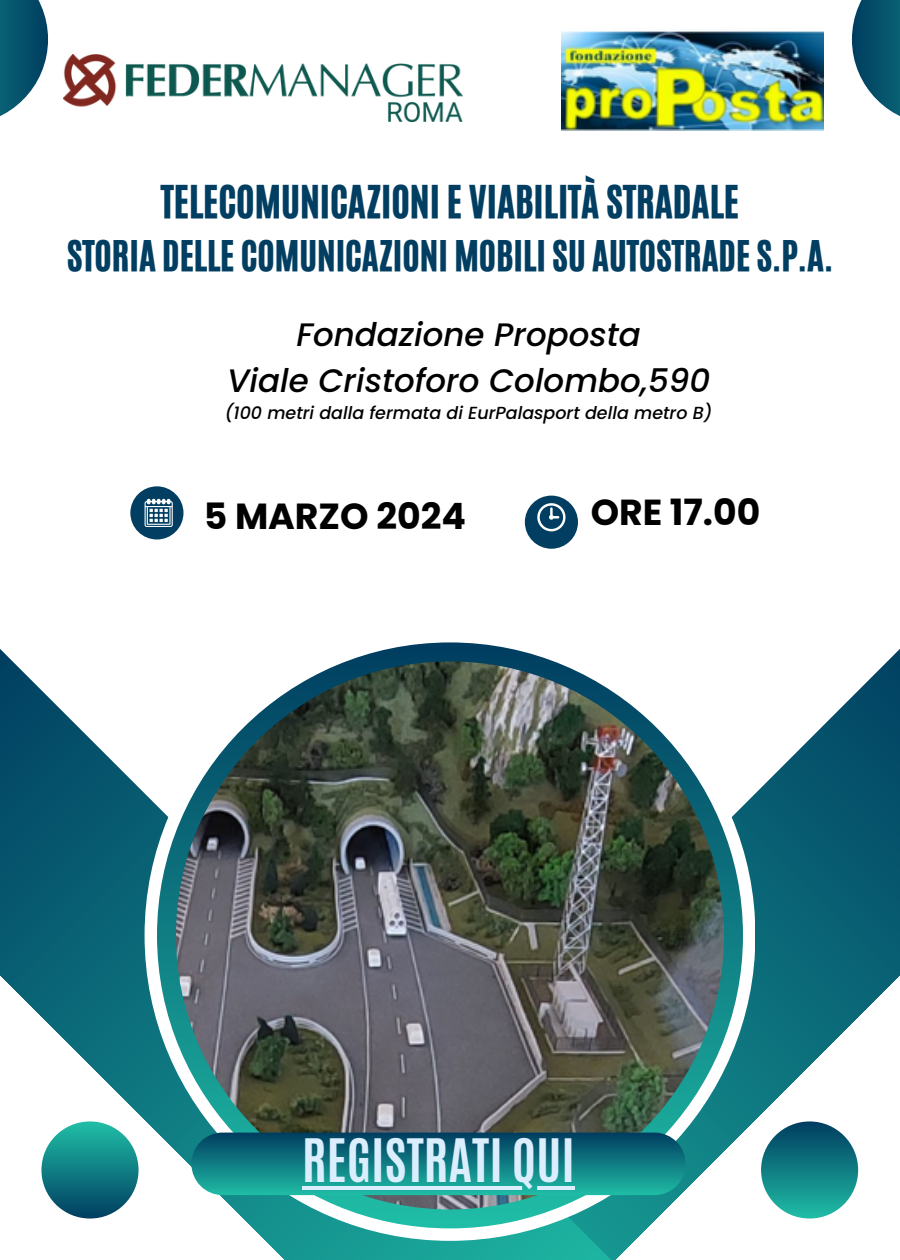
<style>
.page{position:relative;width:900px;height:1260px;background:#fff}
.page>*{position:absolute;margin:0;border:0;box-sizing:border-box;transform-origin:0 0}
.t1{font:700 50px "Antonio";color:#dbeefd}
.t2{font:38px "CA Generated";color:#013e61}
.t3{font:700 36.25px "Poppins";color:#000}
.t4{font:35.5px "CA Generated";color:#013e61}
.t5{font:italic 500 32.5px "Poppins";color:#000}
.t6{font:italic 500 17.5px "Poppins";color:#000}
</style>
<div class="page">
<svg style="left:653px;top:649px;width:247px;height:573px"></svg>
<svg style="left:0;top:649px;width:653px;height:611px"></svg>
<div style="left:145px;top:630px;width:610px;height:611px;background:#fff;border-radius:50%"></div>
<svg style="left:157px;top:642px;width:586px;height:586px"></svg>
<img style="left:176px;top:661px;width:548px;height:548px;border-radius:50%">
<div style="left:41px;top:1121px;width:98px;height:98px;background:linear-gradient(to bottom,#22bea7,#094666);border-radius:50%"></div>
<div style="left:761px;top:1121px;width:97px;height:98px;background:linear-gradient(to bottom,#044163,#23bca6);border-radius:50%"></div>
<svg style="left:852px;top:0;width:48px;height:116px"></svg>
<svg style="left:0;top:0;width:48px;height:116px"></svg>
<div style="left:525px;top:496px;width:53px;height:53px;background:#013e61;border-radius:50%"></div>
<div style="left:130px;top:486px;width:53px;height:53px;background:#013e61;border-radius:50%"></div>
<svg style="left:537px;top:503px;width:28px;height:28px"></svg>
<svg style="left:145px;top:499px;width:28px;height:28px"></svg>
<div style="left:191px;top:1133px;width:495px;height:62px;background:linear-gradient(to bottom,#003c5e,#2bbeaa);border-radius:31px"></div>
<img style="left:63px;top:54px;width:400px;height:68px">
<img style="left:561px;top:31px;width:263px;height:99px">
<hr style="left:302px;top:1186px;width:273px;height:3px;background:#dbeefd">
<p class="t2" style="left:161px;top:175px;width:580px">TELECOMUNICAZIONI E VIABILITÀ STRADALE</p>
<p class="t4" style="left:67px;top:230px;width:768px">STORIA DELLE COMUNICAZIONI MOBILI SU AUTOSTRADE S.P.A.</p>
<p class="t5" style="left:296px;top:312px;width:346px">Fondazione Proposta</p>
<h2 class="t5" style="left:227px;top:357px;width:485px">Viale Cristoforo Colombo,590</h2>
<p class="t6" style="left:225px;top:401px;width:489px">(100 metri dalla fermata di EurPalasport della metro B)</p>
<p class="t3" style="left:204px;top:491px;width:264px">5 MARZO 2024</p>
<p class="t3" style="left:591px;top:487px;width:171px">ORE 17.00</p>
<h2 class="t1" style="left:302px;top:1125px;width:274px">REGISTRATI QUI</h2>
</div>
